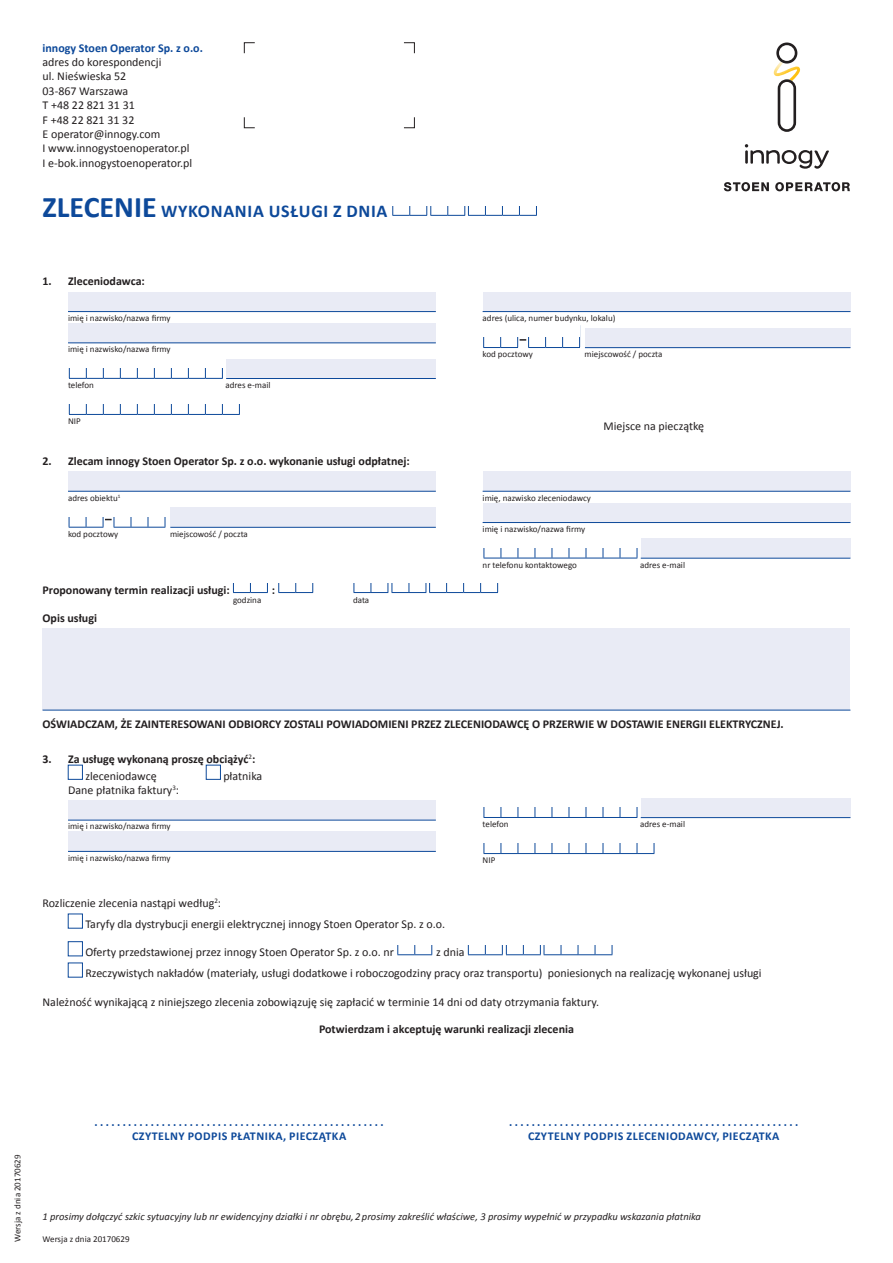
<style>
.page{position:relative;width:893px;height:1263px;background:#fff}
.page>*{position:absolute;margin:0;border:0;box-sizing:border-box;transform-origin:0 0}
.t1{font:700 18px "Calibri";letter-spacing:.04em;color:#0d499a}
.punkt_bold{font:12px "Calibri";color:#231f20}
.punkt_bold-2{font:700 12px "Calibri";color:#231f20}
.punkt_bold-3{font:700 12px "Calibri";letter-spacing:.04em;color:#0d499a}
.punkt_bold-4{font:700 12px "Calibri";color:#0d499a}
.punkt_bold-5{font:italic 10.5px "Calibri";color:#231f20}
.punkt_bold-6{font:9px "Calibri";color:#231f20}
.s1{font-size:30px}
</style>
<div class="page">
<div style="left:68px;top:292px;width:368px;height:19px;background:#e9ebf5"></div>
<hr style="left:68px;top:311px;width:368px;height:1px;background:#0d499a">
<div style="left:68px;top:323px;width:368px;height:19px;background:#e9ebf5"></div>
<hr style="left:68px;top:342px;width:368px;height:1px;background:#0d499a">
<svg style="left:69px;top:368px;width:154px;height:11px"></svg>
<div style="left:226px;top:359px;width:210px;height:19px;background:#e9ebf5"></div>
<hr style="left:226px;top:378px;width:210px;height:1px;background:#0d499a">
<svg style="left:69px;top:404px;width:171px;height:11px"></svg>
<div style="left:68px;top:765px;width:15px;height:14px;border:1px solid #0d499a"></div>
<div style="left:206px;top:765px;width:15px;height:14px;border:1px solid #0d499a"></div>
<div style="left:68px;top:801px;width:368px;height:19px;background:#e9ebf5"></div>
<hr style="left:68px;top:820px;width:368px;height:1px;background:#0d499a">
<div style="left:68px;top:832px;width:368px;height:19px;background:#e9ebf5"></div>
<hr style="left:68px;top:851px;width:368px;height:1px;background:#0d499a">
<div style="left:68px;top:914px;width:15px;height:14px;border:1px solid #0d499a"></div>
<div style="left:68px;top:941px;width:15px;height:15px;border:1px solid #0d499a"></div>
<svg style="left:397px;top:945px;width:35px;height:10px"></svg>
<svg style="left:468px;top:945px;width:145px;height:10px"></svg>
<div style="left:68px;top:963px;width:15px;height:14px;border:1px solid #0d499a"></div>
<div style="left:483px;top:472px;width:367px;height:19px;background:#e9ebf5"></div>
<hr style="left:483px;top:491px;width:367px;height:1px;background:#0d499a">
<div style="left:483px;top:503px;width:367px;height:19px;background:#e9ebf5"></div>
<hr style="left:483px;top:522px;width:367px;height:1px;background:#0d499a">
<svg style="left:484px;top:548px;width:154px;height:11px"></svg>
<div style="left:641px;top:539px;width:209px;height:19px;background:#e9ebf5"></div>
<hr style="left:641px;top:558px;width:209px;height:1px;background:#0d499a">
<svg style="left:392px;top:206px;width:145px;height:10px"></svg>
<svg style="left:244px;top:42px;width:171px;height:86px"></svg>
<div style="left:483px;top:292px;width:367px;height:19px;background:#e9ebf5"></div>
<hr style="left:483px;top:311px;width:367px;height:1px;background:#0d499a">
<svg style="left:483px;top:337px;width:97px;height:11px"></svg>
<div style="left:585px;top:328px;width:265px;height:19px;background:#e9ebf5"></div>
<hr style="left:585px;top:347px;width:265px;height:1px;background:#0d499a">
<div style="left:68px;top:472px;width:368px;height:19px;background:#e9ebf5"></div>
<hr style="left:68px;top:491px;width:368px;height:1px;background:#0d499a">
<svg style="left:69px;top:517px;width:97px;height:11px"></svg>
<div style="left:170px;top:508px;width:266px;height:19px;background:#e9ebf5"></div>
<hr style="left:170px;top:527px;width:266px;height:1px;background:#0d499a">
<svg style="left:233px;top:583px;width:35px;height:10px"></svg>
<svg style="left:278px;top:583px;width:35px;height:10px"></svg>
<svg style="left:354px;top:583px;width:144px;height:10px"></svg>
<div style="left:43px;top:628px;width:807px;height:82px;background:#e9ebf5"></div>
<hr style="left:43px;top:710px;width:807px;height:1px;background:#0d499a">
<svg style="left:724px;top:182px;width:45px;height:9px"></svg>
<svg style="left:775px;top:182px;width:75px;height:9px"></svg>
<svg style="left:745px;top:144px;width:84px;height:25px"></svg>
<svg style="left:774px;top:43px;width:26px;height:89px"></svg>
<svg style="left:484px;top:807px;width:154px;height:11px"></svg>
<div style="left:641px;top:798px;width:209px;height:19px;background:#e9ebf5"></div>
<hr style="left:641px;top:817px;width:209px;height:1px;background:#0d499a">
<svg style="left:484px;top:843px;width:171px;height:11px"></svg>
<p class="punkt_bold-4" style="left:43px;top:40px;width:162px">innogy Stoen Operator Sp. z o.o.</p>
<p class="punkt_bold" style="left:43px;top:54px;width:121px">adres do korespondencji</p>
<p class="punkt_bold" style="left:43px;top:69px;width:85px">ul. Nieświeska 52</p>
<p class="punkt_bold" style="left:43px;top:83px;width:87px">03-867 Warszawa</p>
<p class="punkt_bold" style="left:43px;top:98px;width:94px">T +48 22 821 31 31</p>
<p class="punkt_bold" style="left:43px;top:112px;width:93px">F +48 22 821 31 32</p>
<p class="punkt_bold" style="left:43px;top:126px;width:119px">E operator@innogy.com</p>
<p class="punkt_bold" style="left:43px;top:141px;width:149px">I www.innogystoenoperator.pl</p>
<p class="punkt_bold" style="left:43px;top:155px;width:151px">I e-bok.innogystoenoperator.pl</p>
<p class="t1" style="left:43px;top:199px;width:346px"><span class="s1">ZLECENIE</span> WYKONANIA USŁUGI Z DNIA</p>
<p class="punkt_bold-2" style="left:43px;top:274px;width:104px">1. Zleceniodawca:</p>
<p class="punkt_bold-6" style="left:68px;top:312px;width:104px">imię i nazwisko/nazwa firmy</p>
<p class="punkt_bold-6" style="left:68px;top:344px;width:104px">imię i nazwisko/nazwa firmy</p>
<p class="punkt_bold-6" style="left:68px;top:379px;width:27px">telefon</p>
<p class="punkt_bold-6" style="left:226px;top:379px;width:46px">adres e-mail</p>
<p class="punkt_bold-6" style="left:68px;top:415px;width:14px">NIP</p>
<p class="punkt_bold-2" style="left:43px;top:453px;width:369px">2. Zlecam innogy Stoen Operator Sp. z o.o. wykonanie usługi odpłatnej:</p>
<p class="punkt_bold-6" style="left:68px;top:492px;width:54px">adres obiektu<sup>1</sup></p>
<p class="punkt_bold-6" style="left:68px;top:528px;width:52px">kod pocztowy</p>
<p class="punkt_bold-6" style="left:170px;top:528px;width:79px">miejscowość / poczta</p>
<p class="punkt_bold-2" style="left:43px;top:582px;width:189px">Proponowany termin realizacji usługi:</p>
<p class="punkt_bold-2" style="left:272px;top:582px;width:5px">:</p>
<p class="punkt_bold-6" style="left:233px;top:594px;width:30px">godzina</p>
<p class="punkt_bold-6" style="left:353px;top:594px;width:18px">data</p>
<p class="punkt_bold-2" style="left:43px;top:610px;width:56px">Opis usługi</p>
<p class="punkt_bold-6" style="left:483px;top:312px;width:134px">adres (ulica, numer budynku, lokalu)</p>
<p class="punkt_bold-6" style="left:483px;top:348px;width:52px">kod pocztowy</p>
<p class="punkt_bold-6" style="left:585px;top:348px;width:79px">miejscowość / poczta</p>
<p class="punkt_bold" style="left:603px;top:418px;width:102px">Miejsce na pieczątkę</p>
<p class="punkt_bold-6" style="left:483px;top:492px;width:110px">imię, nazwisko zleceniodawcy</p>
<p class="punkt_bold-6" style="left:483px;top:523px;width:104px">imię i nazwisko/nazwa firmy</p>
<p class="punkt_bold-6" style="left:483px;top:559px;width:96px">nr telefonu kontaktowego</p>
<p class="punkt_bold-6" style="left:640px;top:559px;width:46px">adres e-mail</p>
<p class="punkt_bold-2" style="left:43px;top:716px;width:743px">OŚWIADCZAM, ŻE ZAINTERESOWANI ODBIORCY ZOSTALI POWIADOMIENI PRZEZ ZLECENIODAWCĘ O PRZERWIE W DOSTAWIE ENERGII ELEKTRYCZNEJ.</p>
<p class="punkt_bold-2" style="left:43px;top:751px;width:214px">3. Za usługę wykonaną proszę obciążyć<sup>2</sup>:</p>
<p class="punkt_bold" style="left:85px;top:768px;width:73px">zleceniodawcę</p>
<p class="punkt_bold" style="left:223px;top:768px;width:40px">płatnika</p>
<p class="punkt_bold" style="left:68px;top:782px;width:113px">Dane płatnika faktury<sup>3</sup>:</p>
<p class="punkt_bold-6" style="left:68px;top:821px;width:104px">imię i nazwisko/nazwa firmy</p>
<p class="punkt_bold-6" style="left:68px;top:852px;width:104px">imię i nazwisko/nazwa firmy</p>
<p class="punkt_bold" style="left:43px;top:895px;width:180px">Rozliczenie zlecenia nastąpi według<sup>2</sup>:</p>
<p class="punkt_bold" style="left:85px;top:917px;width:361px">Taryfy dla dystrybucji energii elektrycznej innogy Stoen Operator Sp. z o.o.</p>
<p class="punkt_bold" style="left:85px;top:944px;width:310px">Oferty przedstawionej przez innogy Stoen Operator Sp. z o.o. nr</p>
<p class="punkt_bold" style="left:436px;top:944px;width:30px">z dnia</p>
<p class="punkt_bold" style="left:85px;top:966px;width:678px">Rzeczywistych nakładów (materiały, usługi dodatkowe i roboczogodziny pracy oraz transportu) poniesionych na realizację wykonanej usługi</p>
<p class="punkt_bold" style="left:43px;top:994px;width:558px">Należność wynikającą z niniejszego zlecenia zobowiązuję się zapłacić w terminie 14 dni od daty otrzymania faktury.</p>
<p class="punkt_bold-2" style="left:319px;top:1022px;width:256px">Potwierdzam i akceptuję warunki realizacji zlecenia</p>
<p class="punkt_bold-6" style="left:483px;top:818px;width:27px">telefon</p>
<p class="punkt_bold-6" style="left:640px;top:818px;width:46px">adres e-mail</p>
<p class="punkt_bold-6" style="left:483px;top:854px;width:14px">NIP</p>
<p class="punkt_bold-6" style="left:12px;top:1242px;width:89px;rotate:-90deg">Wersja z dnia 20170629</p>
<p class="punkt_bold-3" style="left:95px;top:1114px;width:291px">....................................................</p>
<p class="punkt_bold-3" style="left:132px;top:1128px;width:216px">CZYTELNY PODPIS PŁATNIKA, PIECZĄTKA</p>
<p class="punkt_bold-3" style="left:509px;top:1114px;width:291px">....................................................</p>
<p class="punkt_bold-3" style="left:528px;top:1128px;width:253px">CZYTELNY PODPIS ZLECENIODAWCY, PIECZĄTKA</p>
<p class="punkt_bold-5" style="left:43px;top:1210px;width:660px">1 prosimy dołączyć szkic sytuacyjny lub nr ewidencyjny działki i nr obrębu, 2 prosimy zakreślić właściwe, 3 prosimy wypełnić w przypadku wskazania płatnika</p>
<p class="punkt_bold-6" style="left:43px;top:1233px;width:89px">Wersja z dnia 20170629</p>
</div>
